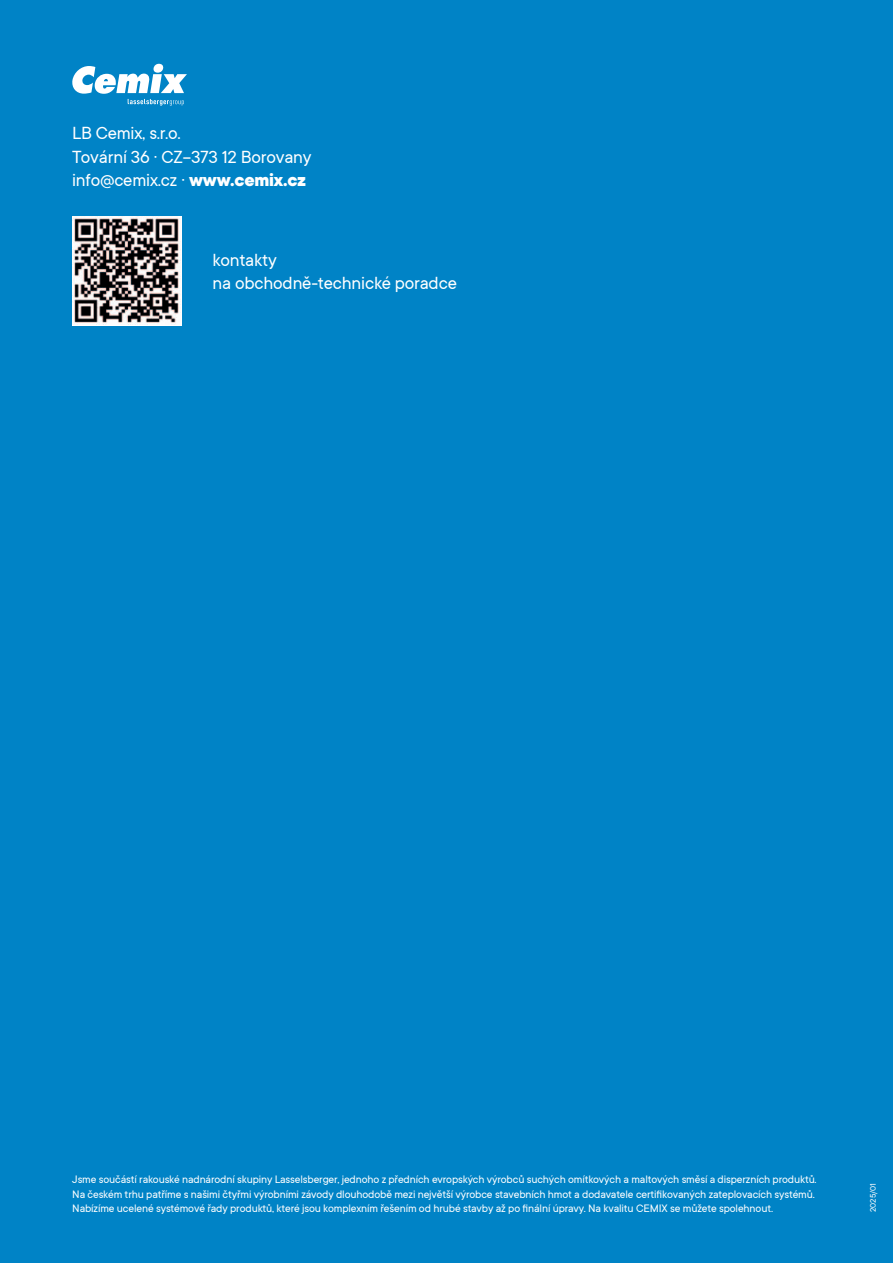
<style>
.page{position:relative;width:893px;height:1263px;background:#0083c6}
.page>*{position:absolute;margin:0;border:0;box-sizing:border-box;transform-origin:0 0}
.t1{font:19.5px/23.4px "TT Commons";letter-spacing:-.01em;color:#fff}
.t2{font:12px/14.4px "TT Commons";letter-spacing:-.01em;color:#fff}
.t3{font:9px "TT Commons";color:#fff}
.s1{font-weight:800}
</style>
<div class="page">
<svg style="left:72px;top:64px;width:115px;height:42px"></svg>
<div style="left:72px;top:216px;width:110px;height:109px;background:#fff"></div>
<img style="left:73px;top:216px;width:108px;height:108px">
<h1 class="t1" style="left:72px;top:122px;width:241px">LB Cemix, s.r.o.<br>Tovární 36 · CZ-373 12 Borovany info@cemix.cz · <span class="s1">www.cemix.cz</span></h1>
<h1 class="t1" style="left:213px;top:248px;width:246px">kontakty<br>na obchodně-technické poradce</h1>
<p class="t2" style="left:72px;top:1172px;width:746px">Jsme součástí rakouské nadnárodní skupiny Lasselsberger, jednoho z předních evropských výrobců suchých omítkových a maltových směsí a disperzních produktů.<br>Na českém trhu patříme s našimi čtyřmi výrobními závody dlouhodobě mezi největší výrobce stavebních hmot a dodavatele certifikovaných zateplovacích systémů.<br>Nabízíme ucelené systémové řady produktů, které jsou komplexním řešením od hrubé stavby až po finální úpravy. Na kvalitu CEMIX se můžete spolehnout.</p>
<p class="t3" style="left:868px;top:1212px;width:30px;rotate:-90deg">2025/01</p>
</div>
